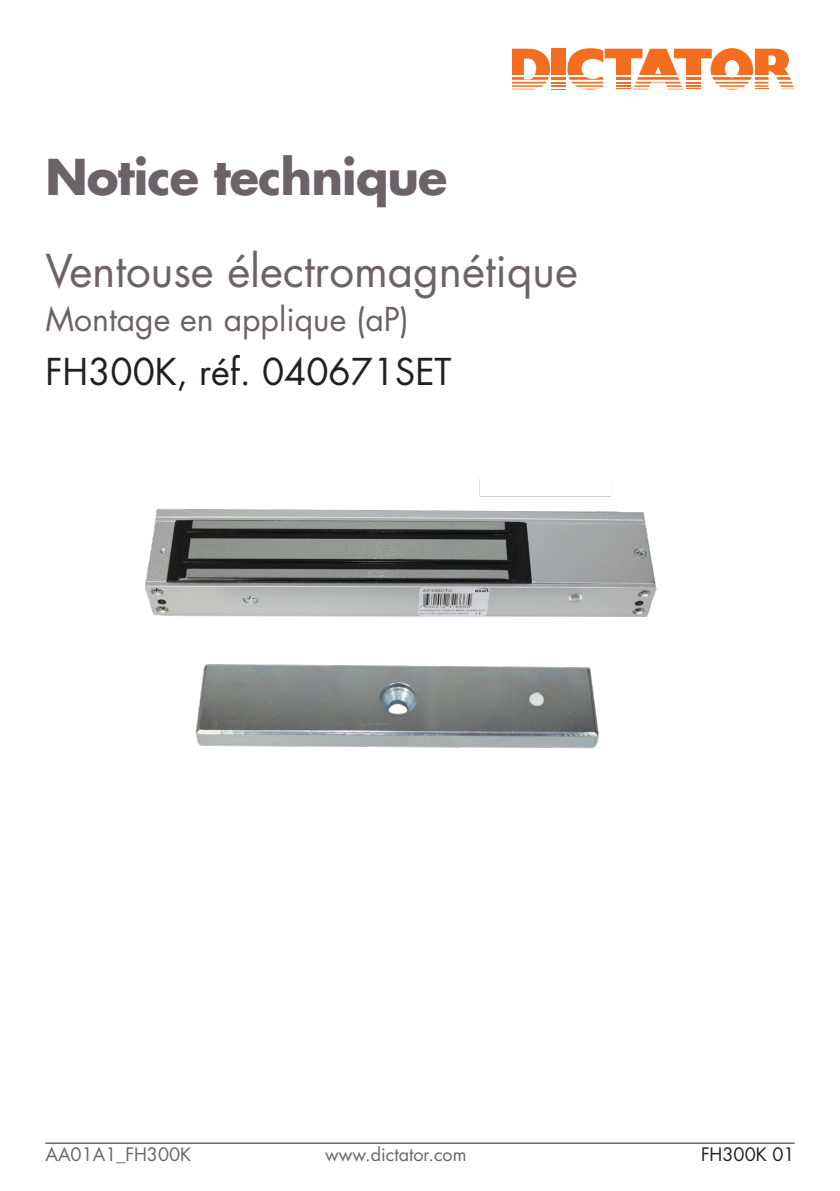
<style>
.page{position:relative;width:840px;height:1191px;background:#fff}
.page>*{position:absolute;margin:0;border:0;box-sizing:border-box;transform-origin:0 0}
.Titre_fiche{font:700 48px "Futura Std";letter-spacing:-.02em;color:#6c6369}
.Titre_fiche-2{font:44px "Futura Std";color:#6c6369}
.Titre_fiche-3{font:36px "Futura Std";color:#231f20}
.Titre_fiche-4{font:32px "Futura Std";color:#6c6369}
.t1{font:18px "Futura Std";color:#6c6369}
.t2{font:18px "Futura Std";color:#231f20}
</style>
<div class="page">
<svg style="left:512px;top:48px;width:282px;height:42px"></svg>
<hr style="left:45px;top:1142px;width:749px;height:1px;background:#231f20">
<img style="left:144px;top:479px;width:513px;height:270px">
<p class="Titre_fiche" style="left:45px;top:145px;width:403px">Notice technique</p>
<p class="Titre_fiche-2" style="left:45px;top:243px;width:534px">Ventouse électromagnétique</p>
<p class="Titre_fiche-4" style="left:45px;top:299px;width:365px">Montage en applique (aP)</p>
<p class="Titre_fiche-3" style="left:45px;top:349px;width:407px">FH300K, réf. 040671SET</p>
<p class="t1" style="left:45px;top:1142px;width:147px">AA01A1_FH300K</p>
<p class="t1" style="left:325px;top:1142px;width:143px">www.dictator.com</p>
<p class="t2" style="left:700px;top:1142px;width:95px">FH300K 01</p>
</div>
